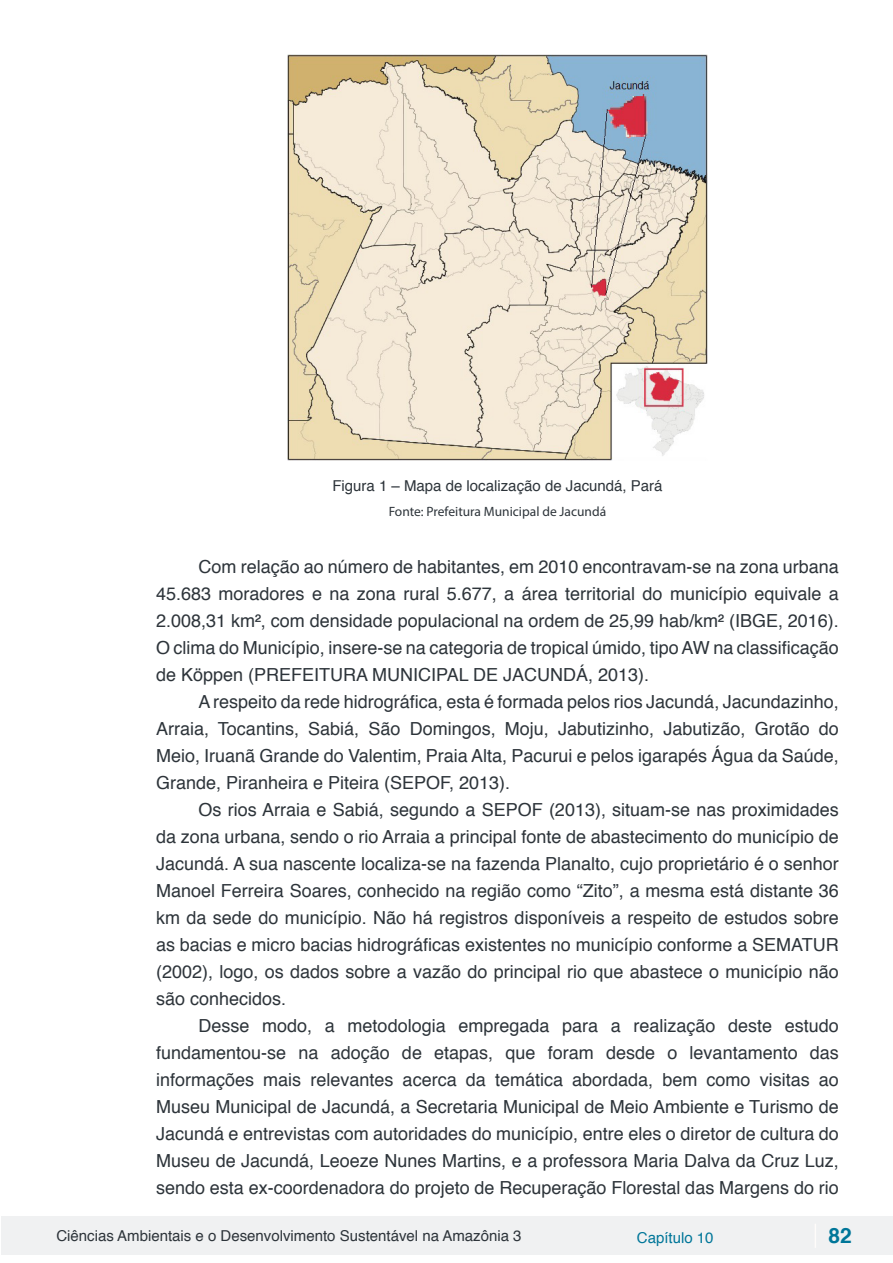
<style>
.page{position:relative;width:893px;height:1263px;background:#fff}
.page>*{position:absolute;margin:0;border:0;box-sizing:border-box;transform-origin:0 0}
.t1{font:700 21px "Helvetica";color:#007699}
.t2{font:18px/27px "Helvetica";color:#2d343a;text-align:justify}
.t3{font:15px "Helvetica";color:#2d343a}
.t4{font:15px "Helvetica";color:#007699}
.t5{font:13.5px "Myriad Pro";color:#2d343a}
</style>
<div class="page">
<div style="left:1px;top:1216px;width:891px;height:38px;background:#f0f1f2"></div>
<svg style="left:815px;top:1224px;width:1px;height:24px"></svg>
<img style="left:287px;top:54px;width:421px;height:406px">
<p class="t3" style="left:332px;top:474px;width:332px">Figura 1 – Mapa de localização de Jacundá, Pará</p>
<p class="t5" style="left:389px;top:503px;width:219px">Fonte: Prefeitura Municipal de Jacundá</p>
<p class="t2" style="left:156px;top:554px;width:684px;text-indent:43px">Com relação ao número de habitantes, em 2010 encontravam-se na zona urbana 45.683 moradores e na zona rural 5.677, a área territorial do município equivale a 2.008,31 km², com densidade populacional na ordem de 25,99 hab/km² (IBGE, 2016).<br>O clima do Município, insere-se na categoria de tropical úmido, tipo AW na classificação de Köppen (PREFEITURA MUNICIPAL DE JACUNDÁ, 2013).</p>
<p class="t2" style="left:156px;top:689px;width:684px;text-indent:43px">A respeito da rede hidrográfica, esta é formada pelos rios Jacundá, Jacundazinho, Arraia, Tocantins, Sabiá, São Domingos, Moju, Jabutizinho, Jabutizão, Grotão do Meio, Iruanã Grande do Valentim, Praia Alta, Pacurui e pelos igarapés Água da Saúde, Grande, Piranheira e Piteira (SEPOF, 2013).</p>
<p class="t2" style="left:156px;top:797px;width:684px;text-indent:43px">Os rios Arraia e Sabiá, segundo a SEPOF (2013), situam-se nas proximidades da zona urbana, sendo o rio Arraia a principal fonte de abastecimento do município de Jacundá. A sua nascente localiza-se na fazenda Planalto, cujo proprietário é o senhor Manoel Ferreira Soares, conhecido na região como “Zito”, a mesma está distante 36 km da sede do município. Não há registros disponíveis a respeito de estudos sobre as bacias e micro bacias hidrográficas existentes no município conforme a SEMATUR (2002), logo, os dados sobre a vazão do principal rio que abastece o município não são conhecidos.</p>
<p class="t2" style="left:156px;top:1013px;width:684px;text-indent:43px">Desse modo, a metodologia empregada para a realização deste estudo fundamentou-se na adoção de etapas, que foram desde o levantamento das informações mais relevantes acerca da temática abordada, bem como visitas ao Museu Municipal de Jacundá, a Secretaria Municipal de Meio Ambiente e Turismo de Jacundá e entrevistas com autoridades do município, entre eles o diretor de cultura do Museu de Jacundá, Leoeze Nunes Martins, e a professora Maria Dalva da Cruz Luz, sendo esta ex-coordenadora do projeto de Recuperação Florestal das Margens do rio</p>
<p class="t3" style="left:56px;top:1224px;width:467px">Ciências Ambientais e o Desenvolvimento Sustentável na Amazônia 3</p>
<p class="t4" style="left:637px;top:1226px;width:78px">Capítulo 10</p>
<p class="t1" style="left:828px;top:1219px;width:25px">82</p>
</div>
